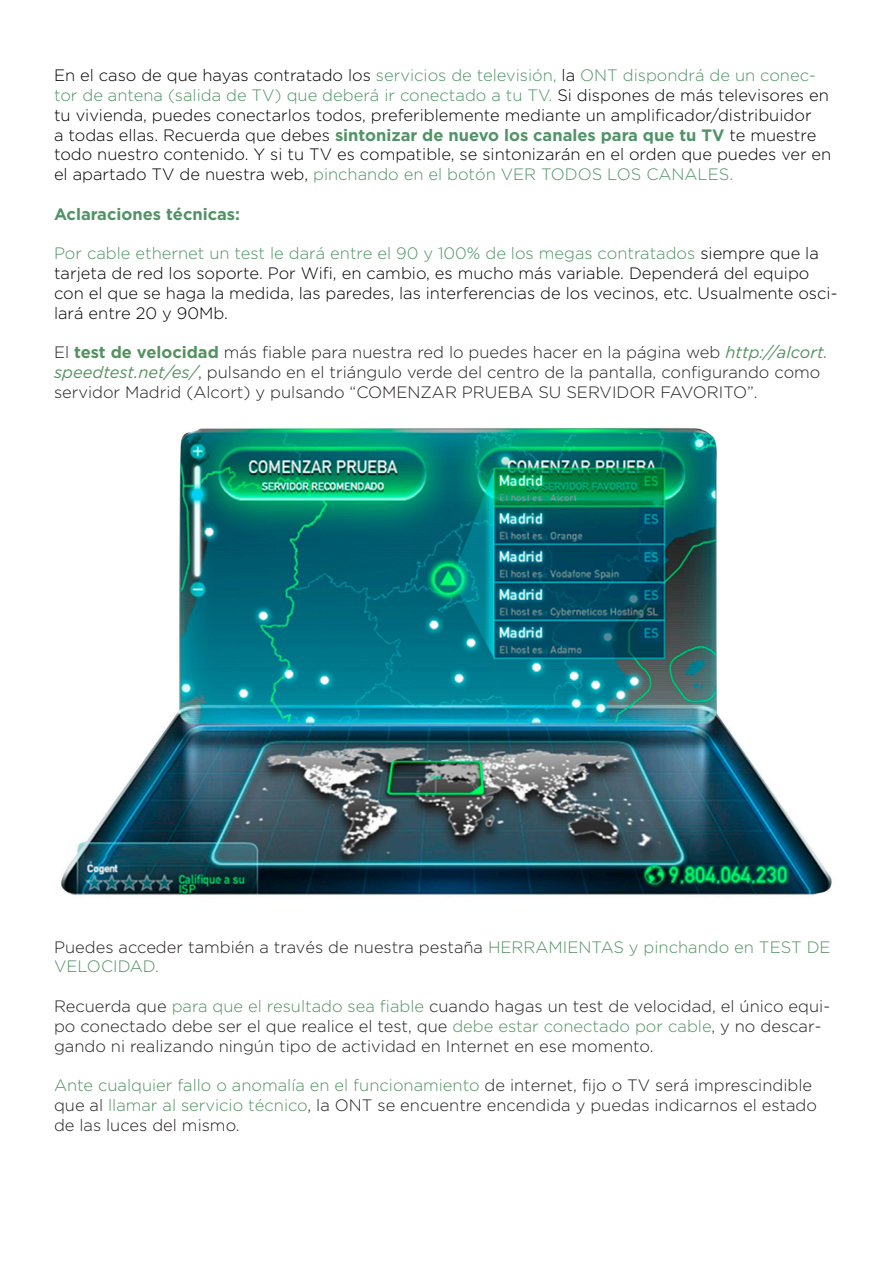
<style>
.page{position:relative;width:893px;height:1263px;background:#fff}
.page>*{position:absolute;margin:0;border:0;box-sizing:border-box;transform-origin:0 0}
.t1{font:300 16.5px/19.8px "Gotham";color:#231f20}
.t2{font:300 16.5px/19.8px "Gotham";color:#000}
.t3{font:700 16.5px "Gotham";color:#509367}
.s1{color:#509367}
.s2{font-weight:700;color:#509367}
.s3{font-weight:700;color:#539160}
.s4{font-weight:400;font-style:italic;color:#539160}
.s5{color:#539160}
</style>
<div class="page">
<img style="left:61px;top:427px;width:771px;height:468px">
<p class="t2" style="left:54px;top:65px;width:779px">En el caso de que hayas contratado los <span class="s1">servicios de televisión,</span> la <span class="s1">ONT dispondrá de un conec&shy;tor de antena (salida de TV) que deberá ir conectado a tu TV.</span> Si dispones de más televisores en tu vivienda, puedes conectarlos todos, preferiblemente mediante un amplificador/distribuidor<br>a todas ellas. Recuerda que debes <span class="s2">sintonizar de nuevo los canales para que tu TV</span> te muestre todo nuestro contenido. Y si tu TV es compatible, se sintonizarán en el orden que puedes ver en el apartado TV de nuestra web, <span class="s1">pinchando en el botón VER TODOS LOS CANALES.</span></p>
<p class="t3" style="left:54px;top:204px;width:188px">Aclaraciones técnicas:</p>
<p class="t2" style="left:54px;top:243px;width:785px"><span class="s1">Por cable ethernet un test le dará entre el 90 y 100% de los megas contratados</span> siempre que la tarjeta de red los soporte. Por Wifi, en cambio, es mucho más variable. Dependerá del equipo con el que se haga la medida, las paredes, las interferencias de los vecinos, etc. Usualmente osci&shy;lará entre 20 y 90Mb.</p>
<p class="t1" style="left:54px;top:342px;width:775px">El <span class="s3">test de velocidad</span> más fiable para nuestra red lo puedes hacer en la página web <span class="s4">http://alcort. speedtest.net/es/</span>, pulsando en el triángulo verde del centro de la pantalla, configurando como servidor Madrid (Alcort) y pulsando “COMENZAR PRUEBA SU SERVIDOR FAVORITO”.</p>
<p class="t1" style="left:54px;top:936px;width:778px">Puedes acceder también a través de nuestra pestaña <span class="s5">HERRAMIENTAS y pinchando en TEST DE<br>VELOCIDAD.</span></p>
<p class="t1" style="left:54px;top:996px;width:778px">Recuerda que <span class="s5">para que el resultado sea fiable</span> cuando hagas un test de velocidad, el único equi&shy;po conectado debe ser el que realice el test, que <span class="s5">debe estar conectado por cable</span>, y no descar&shy;gando ni realizando ningún tipo de actividad en Internet en ese momento.</p>
<p class="t1" style="left:54px;top:1075px;width:764px"><span class="s5">Ante cualquier fallo o anomalía en el funcionamiento</span> de internet, fijo o TV será imprescindible que al <span class="s5">llamar al servicio técnico</span>, la ONT se encuentre encendida y puedas indicarnos el estado de las luces del mismo.</p>
</div>
